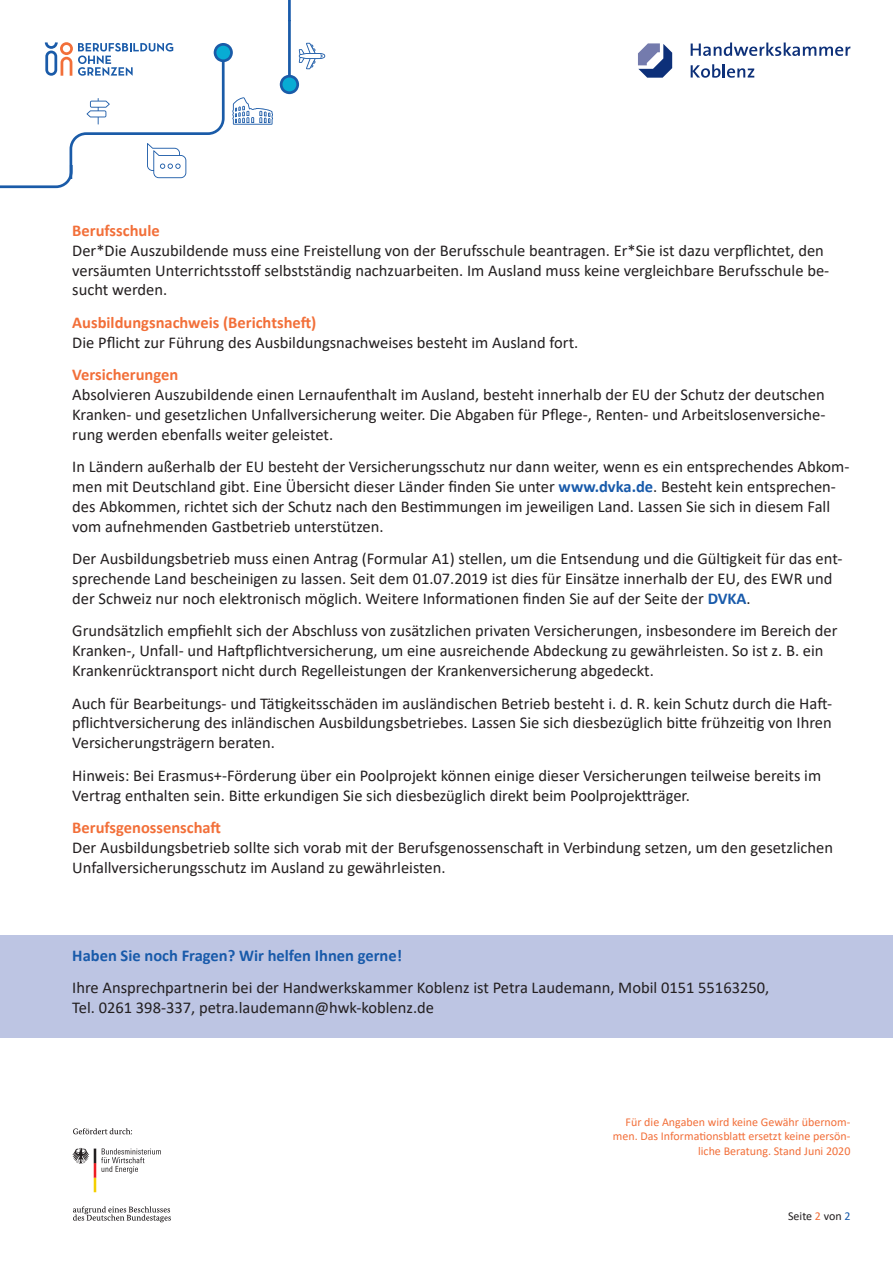
<style>
.page{position:relative;width:893px;height:1263px;background:#fff}
.page>*{position:absolute;margin:0;border:0;box-sizing:border-box;transform-origin:0 0}
.t1{font:16.5px/19.8px "Calibri";color:#231f20}
.t2{font:700 16.5px "Calibri";color:#f26f39}
.t3{font:700 16.5px "Calibri";color:#185aaa}
.t4{font:12px/14.4px "Calibri";color:#f26f39;text-align:right}
.t5{font:12px "Calibri";color:#231f20}
.s1{font-weight:700;color:#185aaa}
.s2{color:#f26f39}
.s3{color:#185aaa}
</style>
<div class="page">
<svg style="left:280px;top:21px;width:45px;height:73px"></svg>
<hr style="left:288px;top:0;width:3px;height:21px;background:#185aaa">
<svg style="left:691px;top:43px;width:159px;height:13px"></svg>
<svg style="left:691px;top:64px;width:63px;height:14px"></svg>
<svg style="left:638px;top:43px;width:34px;height:35px"></svg>
<div style="left:0;top:935px;width:893px;height:103px;background:#bdc5e3"></div>
<svg style="left:0;top:42px;width:273px;height:147px"></svg>
<svg style="left:72px;top:1128px;width:99px;height:94px"></svg>
<p class="t2" style="left:72px;top:219px;width:89px">Berufsschule</p>
<p class="t1" style="left:72px;top:240px;width:758px">Der*Die Auszubildende muss eine Freistellung von der Berufsschule beantragen. Er*Sie ist dazu verpflichtet, den versäumten Unterrichtsstoff selbstständig nachzuarbeiten. Im Ausland muss keine vergleichbare Berufsschule be&shy;sucht werden.</p>
<p class="t2" style="left:72px;top:311px;width:246px">Ausbildungsnachweis (Berichtsheft)</p>
<p class="t1" style="left:72px;top:332px;width:508px">Die Pflicht zur Führung des Ausbildungsnachweises besteht im Ausland fort.</p>
<p class="t2" style="left:72px;top:363px;width:107px">Versicherungen</p>
<p class="t1" style="left:72px;top:384px;width:755px;text-align:justify">Absolvieren Auszubildende einen Lernaufenthalt im Ausland, besteht innerhalb der EU der Schutz der deutschen Kranken- und gesetzlichen Unfallversicherung weiter. Die Abgaben für Pflege-, Renten- und Arbeitslosenversiche&shy;rung werden ebenfalls weiter geleistet.</p>
<p class="t1" style="left:72px;top:457px;width:779px">In Ländern außerhalb der EU besteht der Versicherungsschutz nur dann weiter, wenn es ein entsprechendes Abkom&shy;men mit Deutschland gibt. Eine Übersicht dieser Länder finden Sie unter <span class="s1">www.dvka.de</span>. Besteht kein entsprechen&shy;des Abkommen, richtet sich der Schutz nach den Bestimmungen im jeweiligen Land. Lassen Sie sich in diesem Fall vom aufnehmenden Gastbetrieb unterstützen.</p>
<p class="t1" style="left:72px;top:548px;width:772px">Der Ausbildungsbetrieb muss einen Antrag (Formular A1) stellen, um die Entsendung und die Gültigkeit für das ent&shy;sprechende Land bescheinigen zu lassen. Seit dem 01.07.2019 ist dies für Einsätze innerhalb der EU, des EWR und der Schweiz nur noch elektronisch möglich. Weitere Informationen finden Sie auf der Seite der <span class="s1">DVKA</span>.</p>
<p class="t1" style="left:72px;top:621px;width:767px">Grundsätzlich empfiehlt sich der Abschluss von zusätzlichen privaten Versicherungen, insbesondere im Bereich der<br>Kranken-, Unfall- und Haftpflichtversicherung, um eine ausreichende Abdeckung zu gewährleisten. So ist z. B. ein<br>Krankenrücktransport nicht durch Regelleistungen der Krankenversicherung abgedeckt.</p>
<p class="t1" style="left:72px;top:693px;width:761px;text-align:justify">Auch für Bearbeitungs- und Tätigkeitsschäden im ausländischen Betrieb besteht i. d. R. kein Schutz durch die Haft&shy;pflichtversicherung des inländischen Ausbildungsbetriebes. Lassen Sie sich diesbezüglich bitte frühzeitig von Ihren Versicherungsträgern beraten.</p>
<p class="t1" style="left:72px;top:765px;width:750px">Hinweis: Bei Erasmus+-Förderung über ein Poolprojekt können einige dieser Versicherungen teilweise bereits im<br>Vertrag enthalten sein. Bitte erkundigen Sie sich diesbezüglich direkt beim Poolprojektträger.</p>
<p class="t2" style="left:72px;top:816px;width:150px">Berufsgenossenschaft</p>
<p class="t1" style="left:72px;top:837px;width:762px">Der Ausbildungsbetrieb sollte sich vorab mit der Berufsgenossenschaft in Verbindung setzen, um den gesetzlichen<br>Unfallversicherungsschutz im Ausland zu gewährleisten.</p>
<p class="t3" style="left:72px;top:943px;width:331px">Haben Sie noch Fragen? Wir helfen Ihnen gerne!</p>
<p class="t1" style="left:72px;top:977px;width:698px">Ihre Ansprechpartnerin bei der Handwerkskammer Koblenz ist Petra Laudemann, Mobil 0151 55163250,<br>Tel. 0261 398-337, petra.laudemann@hwk-koblenz.de</p>
<p class="t4" style="left:613px;top:1114px;width:239px">Für die Angaben wird keine Gewähr übernom&shy;men. Das Informationsblatt ersetzt keine persön&shy;liche Beratung. Stand Juni 2020</p>
<p class="t5" style="left:788px;top:1208px;width:64px">Seite <span class="s2">2</span> von <span class="s3">2</span></p>
</div>
